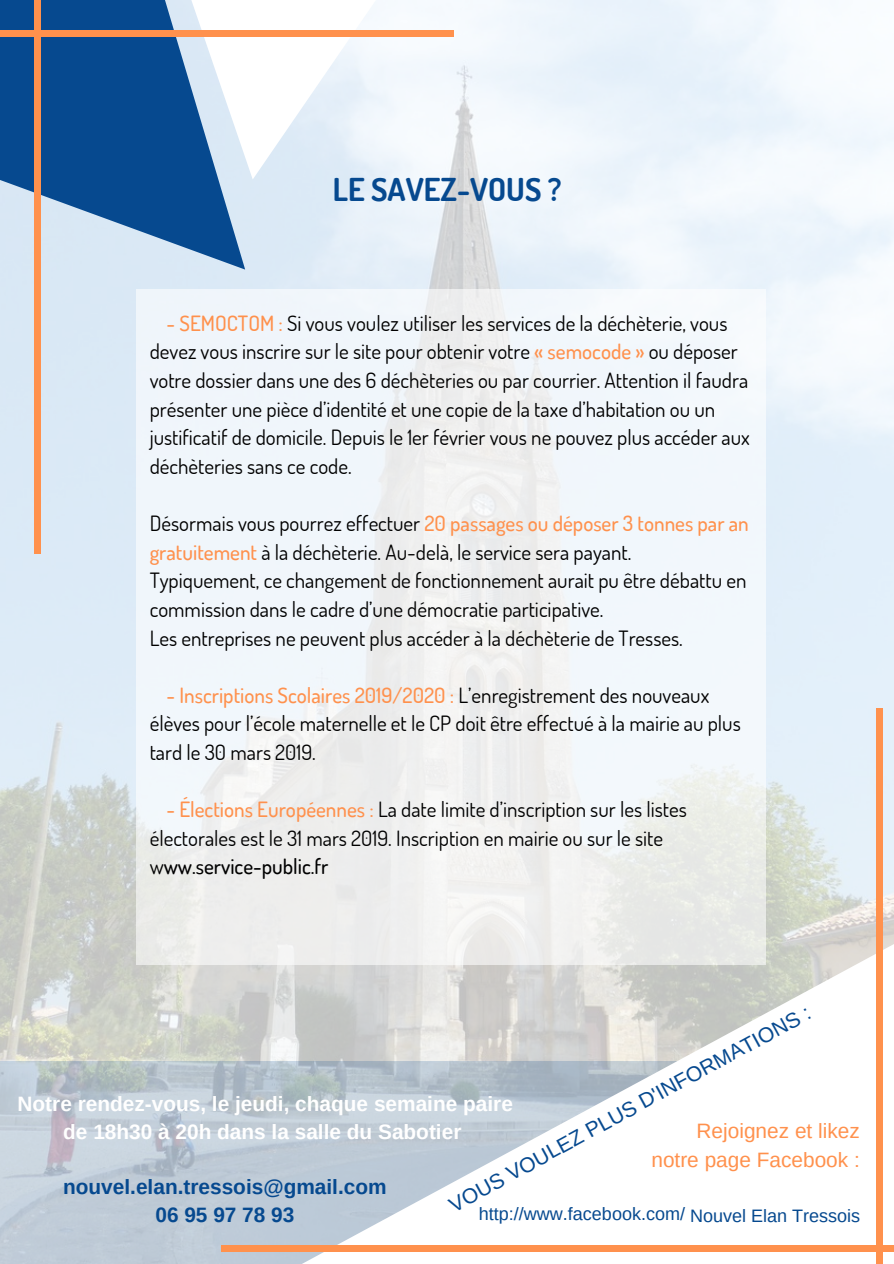
<style>
.page{position:relative;width:894px;height:1264px;background:#fff}
.page>*{position:absolute;margin:0;border:0;box-sizing:border-box;transform-origin:0 0}
.t1{font:700 31.5px "Dosis";color:#06498f}
.t2{font:21px/28.7px "Dosis";color:#000}
.t3{font:21px "Arimo";color:#06498f}
.t4{font:700 20.85px/28.3px "Arimo";color:#fff;text-align:center}
.t5{font:700 20.85px/28.3px "Arimo";color:#06498f;text-align:center}
.t6{font:20.85px/28.3px "Arimo";color:#ff914d;text-align:right}
.t7{font:18px "Arimo";color:#06498f}
.s1{font-weight:500;color:#ff914d}
.s2{font-weight:500}
</style>
<div class="page">
<img style="left:0;top:0;width:893px;height:1061px">
<svg style="left:0;top:0;width:378px;height:269px;background:#7da2c7"></svg>
<svg style="left:59px;top:0;width:392px;height:179px"></svg>
<div style="left:35px;top:0;width:6px;height:553px;background:#ff914d"></div>
<div style="left:0;top:31px;width:453px;height:6px;background:#ff914d"></div>
<svg style="left:0;top:1061px;width:300px;height:202px;background:#bfcad5"></svg>
<svg style="left:300px;top:768px;width:593px;height:495px"></svg>
<div style="left:221px;top:1245px;width:672px;height:6px;background:#ff914d"></div>
<div style="left:876px;top:707px;width:6px;height:556px;background:#ff914d"></div>
<div style="left:136px;top:289px;width:629px;height:676px;background:linear-gradient(to bottom,#f2f7fc,#eeefee)"></div>
<h1 class="t1" style="left:333px;top:168px;width:230px">LE SAVEZ-VOUS ?</h1>
<p class="t2" style="left:150px;top:308px;width:601px;text-indent:17px"><span class="s1">- SEMOCTOM :</span> Si vous voulez utiliser les services de la déchèterie, vous devez vous inscrire sur le site pour obtenir votre <span class="s1">« semocode »</span> ou déposer votre dossier dans une des 6 déchèteries ou par courrier. Attention il faudra présenter une pièce d’identité et une copie de la taxe d’habitation ou un justificatif de domicile. Depuis le 1er février vous ne pouvez plus accéder aux déchèteries sans ce code.</p>
<p class="t2" style="left:150px;top:508px;width:600px">Désormais vous pourrez effectuer <span class="s1">20 passages ou déposer 3 tonnes par an gratuitement</span> à la déchèterie. Au-delà, le service sera payant.<br>Typiquement, ce changement de fonctionnement aurait pu être débattu en commission dans le cadre d’une démocratie participative.<br>Les entreprises ne peuvent plus accéder à la déchèterie de Tresses.</p>
<p class="t2" style="left:150px;top:680px;width:592px;text-indent:17px"><span class="s1">- Inscriptions Scolaires 2019/2020 :</span> L’enregistrement des nouveaux élèves pour l’école maternelle et le CP doit être effectué à la mairie au plus tard le 30 mars 2019.</p>
<p class="t2" style="left:150px;top:794px;width:538px;text-indent:17px"><span class="s1">- Élections Européennes :</span> La date limite d’inscription sur les listes électorales est le 31 mars 2019. Inscription en mairie ou sur le site w<span class="s2">ww.service-public.fr</span></p>
<p class="t3" style="left:445px;top:1197px;width:409px;rotate:-29deg">VOUS VOULEZ PLUS D'INFORMATIONS :</p>
<p class="t4" style="left:18px;top:1089px;width:496px">Notre rendez-vous, le jeudi, chaque semaine paire de 18h30 à 20h dans la salle du Sabotier</p>
<p class="t5" style="left:63px;top:1172px;width:325px">nouvel.elan.tressois@gmail.com<br>06 95 97 78 93</p>
<p class="t6" style="left:651px;top:1116px;width:210px">Rejoignez et likez notre page Facebook :</p>
<p class="t7" style="left:478px;top:1204px;width:383px">http://www.facebook.com/ Nouvel Elan Tressois</p>
</div>
